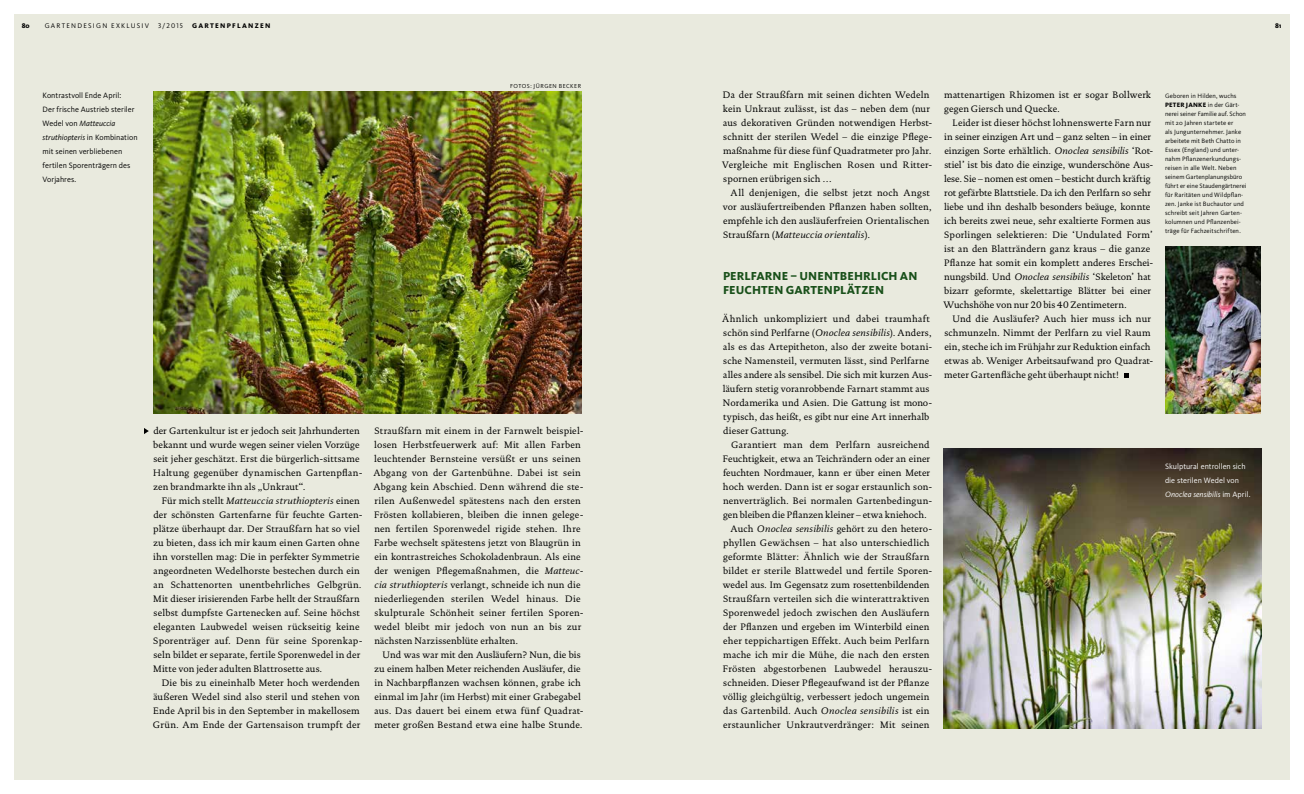
<style>
.page{position:relative;width:1304px;height:794px;background:#fff}
.page>*{position:absolute;margin:0;border:0;box-sizing:border-box;transform-origin:0 0}
.t1{font:800 12px/14px "Kievit OT";letter-spacing:.005em;color:#19501a}
.t2{font:9.5px/14px "DTL Documenta TOT";letter-spacing:.015em;color:#000}
.t3{font:8px/14px "Kievit OT";letter-spacing:.005em;color:#000}
.t4{font:8px/14px "Kievit OT";letter-spacing:.005em;color:#fff}
.t5{font:7px "Kievit OT";letter-spacing:.175em;color:#000}
.t6{font:800 7px "Kievit OT";letter-spacing:.175em;color:#000}
.t7{font:6.5px/9px "Kievit OT";letter-spacing:.02em;color:#000}
.t8{font:6px "Kievit OT";letter-spacing:.075em;color:#000}
.s1{font-style:italic}
.s2{font-weight:800}
</style>
<div class="page">
<div style="left:14px;top:14px;width:1276px;height:766px;background:#e9eade"></div>
<img style="left:944px;top:448px;width:317px;height:280px">
<img style="left:153px;top:91px;width:428px;height:322px">
<img style="left:1165px;top:247px;width:95px;height:166px">
<svg style="left:144px;top:428px;width:5px;height:6px"></svg>
<svg style="left:1124px;top:374px;width:4px;height:4px"></svg>
<p class="t6" style="left:22px;top:22px;width:10px">80</p>
<p class="t5" style="left:45px;top:22px;width:106px">GARTENDESIGN EXKLUSIV</p>
<p class="t5" style="left:158px;top:22px;width:26px">3/2015</p>
<p class="t6" style="left:192px;top:22px;width:80px">GARTENPFLANZEN</p>
<p class="t6" style="left:1275px;top:22px;width:8px">81</p>
<p class="t8" style="left:510px;top:83px;width:72px">FOTOS: JÜRGEN BECKER</p>
<p class="t2" style="left:722px;top:88px;width:212px">Da der Straußfarn mit seinen dichten Wedeln kein Unkraut zulässt, ist das – neben dem (nur aus dekorativen Gründen notwendigen Herbst&shy;schnitt der sterilen Wedel – die einzige Pflege&shy;maßnahme für diese fünf Quadratmeter pro Jahr.<br>Vergleiche mit Englischen Rosen und Ritter&shy;spornen erübrigen sich …</p>
<p class="t2" style="left:723px;top:186px;width:210px;text-indent:8px">All denjenigen, die selbst jetzt noch Angst vor ausläufertreibenden Pflanzen haben sollten, empfehle ich den ausläuferfreien Orientalischen Straußfarn (<span class="s1">Matteuccia orientalis</span>).</p>
<p class="t1" style="left:723px;top:269px;width:196px">PERLFARNE – UNENTBEHRLICH AN<br>FEUCHTEN GARTENPLÄTZEN</p>
<p class="t2" style="left:722px;top:312px;width:212px">Ähnlich unkompliziert und dabei traumhaft schön sind Perlfarne (<span class="s1">Onoclea sensibilis</span>). Anders, als es das Artepitheton, also der zweite botani&shy;sche Namensteil, vermuten lässt, sind Perlfarne alles andere als sensibel. Die sich mit kurzen Aus&shy;läufern stetig voranrobbende Farnart stammt aus Nordamerika und Asien. Die Gattung ist mono&shy;typisch, das heißt, es gibt nur eine Art innerhalb dieser Gattung.</p>
<p class="t2" style="left:731px;top:438px;width:200px">Garantiert man dem Perlfarn ausreichend</p>
<p class="t2" style="left:723px;top:452px;width:209px">Feuchtigkeit, etwa an Teichrändern oder an einer</p>
<p class="t2" style="left:723px;top:466px;width:208px">feuchten Nordmauer, kann er über einen Meter</p>
<p class="t2" style="left:723px;top:480px;width:211px">hoch werden. Dann ist er sogar erstaunlich son-</p>
<p class="t2" style="left:723px;top:494px;width:211px">nenverträglich. Bei normalen Gartenbedingun-</p>
<p class="t2" style="left:723px;top:508px;width:205px">gen bleiben die Pflanzen kleiner – etwa kniehoch.</p>
<p class="t2" style="left:731px;top:522px;width:203px">Auch <span class="s1">Onoclea sensibilis</span> gehört zu den hetero-</p>
<p class="t2" style="left:723px;top:536px;width:208px">phyllen Gewächsen – hat also unterschiedlich</p>
<p class="t2" style="left:723px;top:550px;width:208px">geformte Blätter: Ähnlich wie der Straußfarn</p>
<p class="t2" style="left:723px;top:564px;width:211px">bildet er sterile Blattwedel und fertile Sporen-</p>
<p class="t2" style="left:723px;top:578px;width:208px">wedel aus. Im Gegensatz zum rosettenbildenden</p>
<p class="t2" style="left:723px;top:592px;width:208px">Straußfarn verteilen sich die winterattraktiven</p>
<p class="t2" style="left:723px;top:606px;width:208px">Sporenwedel jedoch zwischen den Ausläufern</p>
<p class="t2" style="left:723px;top:620px;width:208px">der Pflanzen und ergeben im Winterbild einen</p>
<p class="t2" style="left:723px;top:634px;width:208px">eher teppichartigen Effekt. Auch beim Perlfarn</p>
<p class="t2" style="left:723px;top:648px;width:208px">mache ich mir die Mühe, die nach den ersten</p>
<p class="t2" style="left:723px;top:662px;width:211px">Frösten abgestorbenen Laubwedel herauszu-</p>
<p class="t2" style="left:723px;top:676px;width:208px">schneiden. Dieser Pflegeaufwand ist der Pflanze</p>
<p class="t2" style="left:723px;top:690px;width:208px">völlig gleichgültig, verbessert jedoch ungemein</p>
<p class="t2" style="left:723px;top:704px;width:208px">das Gartenbild. Auch <span class="s1">Onoclea sensibilis</span> ist ein</p>
<p class="t2" style="left:723px;top:718px;width:208px">erstaunlicher Unkrautverdränger: Mit seinen</p>
<p class="t2" style="left:944px;top:88px;width:208px">mattenartigen Rhizomen ist er sogar Bollwerk gegen Giersch und Quecke.</p>
<p class="t2" style="left:943px;top:116px;width:212px;text-indent:9px">Leider ist dieser höchst lohnenswerte Farn nur in seiner einzigen Art und – ganz selten – in einer einzigen Sorte erhältlich. <span class="s1">Onoclea sensibilis</span> ‘Rot&shy;stiel’ ist bis dato die einzige, wunderschöne Aus&shy;lese. Sie – nomen est omen – besticht durch kräftig rot gefärbte Blattstiele. Da ich den Perlfarn so sehr liebe und ihn deshalb besonders beäuge, konnte ich bereits zwei neue, sehr exaltierte Formen aus Sporlingen selektieren: Die ‘Undulated Form’ ist an den Blatträndern ganz kraus – die ganze Pflanze hat somit ein komplett anderes Erschei&shy;nungsbild. Und <span class="s1">Onoclea sensibilis</span> ‘Skeleton’ hat bizarr geformte, skelettartige Blätter bei einer Wuchshöhe von nur 20 bis 40 Zentimetern.</p>
<p class="t2" style="left:944px;top:312px;width:211px;text-indent:8px">Und die Ausläufer? Auch hier muss ich nur schmunzeln. Nimmt der Perlfarn zu viel Raum ein, steche ich im Frühjahr zur Reduktion einfach etwas ab. Weniger Arbeitsaufwand pro Quadrat&shy;meter Gartenfläche geht überhaupt nicht!</p>
<p class="t3" style="left:43px;top:88px;width:97px">Kontrastvoll Ende April:<br>Der frische Austrieb steriler<br>Wedel von <span class="s1">Matteuccia struthiopteris</span> in Kombination mit seinen verbliebenen fertilen Sporenträgern des<br>Vorjahres.</p>
<p class="t7" style="left:1165px;top:91px;width:83px">Geboren in Hilden, wuchs<br><span class="s2">PETER JANKE</span> in der Gärt&shy;nerei seiner Familie auf. Schon mit 20 Jahren startete er<br>als Jungunternehmer. Janke arbeitete mit Beth Chatto in<br>Essex (England) und unter&shy;nahm Pflanzenerkundungs&shy;reisen in alle Welt. Neben seinem Gartenplanungsbüro führt er eine Staudengärtnerei für Raritäten und Wildpflan&shy;zen. Janke ist Buchautor und schreibt seit Jahren Garten&shy;kolumnen und Pflanzenbei&shy;träge für Fachzeitschriften.</p>
<p class="t2" style="left:153px;top:424px;width:211px">der Gartenkultur ist er jedoch seit Jahrhunderten bekannt und wurde wegen seiner vielen Vorzüge seit jeher geschätzt. Erst die bürgerlich-sittsame Haltung gegenüber dynamischen Gartenpflan&shy;zen brandmarkte ihn als „Unkraut“.</p>
<p class="t2" style="left:153px;top:494px;width:211px;text-indent:8px">Für mich stellt <span class="s1">Matteuccia struthiopteris</span> einen der schönsten Gartenfarne für feuchte Garten&shy;plätze überhaupt dar. Der Straußfarn hat so viel zu bieten, dass ich mir kaum einen Garten ohne ihn vorstellen mag: Die in perfekter Symmetrie angeordneten Wedelhorste bestechen durch ein an Schattenorten unentbehrliches Gelbgrün.<br>Mit dieser irisierenden Farbe hellt der Straußfarn selbst dumpfste Gartenecken auf. Seine höchst eleganten Laubwedel weisen rückseitig keine Sporenträger auf. Denn für seine Sporenkap&shy;seln bildet er separate, fertile Sporenwedel in der Mitte von jeder adulten Blattrosette aus.</p>
<p class="t2" style="left:153px;top:676px;width:209px;text-align:justify;text-indent:9px">Die bis zu eineinhalb Meter hoch werdenden äußeren Wedel sind also steril und stehen von Ende April bis in den September in makellosem Grün. Am Ende der Gartensaison trumpft der</p>
<p class="t2" style="left:373px;top:424px;width:212px">Straußfarn mit einem in der Farnwelt beispiel&shy;losen Herbstfeuerwerk auf: Mit allen Farben leuchtender Bernsteine versüßt er uns seinen Abgang von der Gartenbühne. Dabei ist sein Abgang kein Abschied. Denn während die ste&shy;rilen Außenwedel spätestens nach den ersten Frösten kollabieren, bleiben die innen gelege&shy;nen fertilen Sporenwedel rigide stehen. Ihre Farbe wechselt spätestens jetzt von Blaugrün in ein kontrastreiches Schokoladenbraun. Als eine der wenigen Pflegemaßnahmen, die <span class="s1">Matteuc&shy;cia struthiopteris</span> verlangt, schneide ich nun die niederliegenden sterilen Wedel hinaus. Die skulpturale Schönheit seiner fertilen Sporen&shy;wedel bleibt mir jedoch von nun an bis zur nächsten Narzissenblüte erhalten.</p>
<p class="t2" style="left:374px;top:648px;width:211px;text-align:center">Und was war mit den Ausläufern? Nun, die bis zu einem halben Meter reichenden Ausläufer, die in Nachbarpflanzen wachsen können, grabe ich einmal im Jahr (im Herbst) mit einer Grabegabel aus. Das dauert bei einem etwa fünf Quadrat&shy;meter großen Bestand etwa eine halbe Stunde.</p>
<p class="t4" style="left:1165px;top:459px;width:87px">Skulptural entrollen sich die sterilen Wedel von<br><span class="s1">Onoclea sensibilis</span> im April.</p>
</div>
